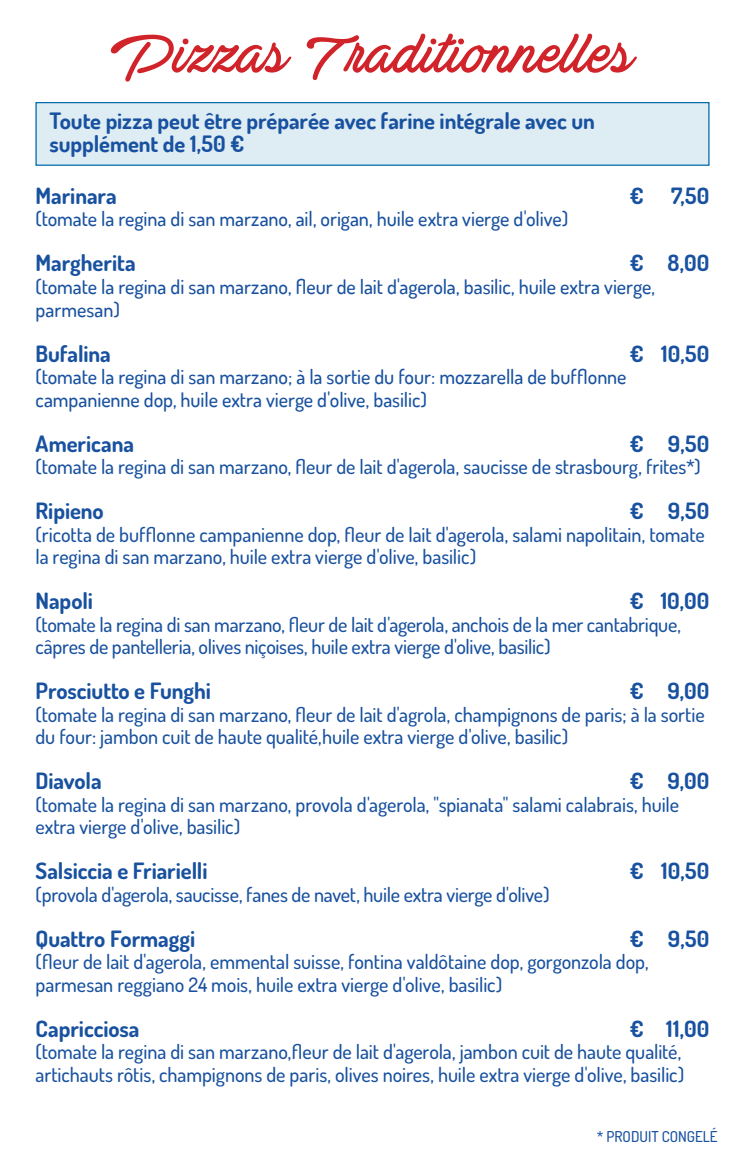
<style>
.page{position:relative;width:745px;height:1170px;background:#fff}
.page>*{position:absolute;margin:0;border:0;box-sizing:border-box;transform-origin:0 0}
.t1{font:62.5px "Actonia Hand PERSONALUSE";color:#d1232a}
.Piatti{font:700 22.5px "Dosis";color:#18519f}
.Piatti-2{font:700 22.5px/22.5px "Terminal Dosis";letter-spacing:-.005em;color:#18519f}
.Piatti-3{font:500 20px/22.5px "Dosis";letter-spacing:-.005em;color:#18519f}
.Piatti-4{font:500 20px/22.5px "Terminal Dosis";letter-spacing:-.005em;color:#18519f}
.Piatti-5{font:500 15px "Dosis";color:#18519f}
.s1{font-family:"Dosis"}
</style>
<div class="page">
<div style="left:35px;top:102px;width:674px;height:64px;background:#deecf4"></div>
<div style="left:35px;top:102px;width:674px;height:64px;border:1px solid #006dad"></div>
<p class="t1" style="left:111px;top:22px;width:524px">Pizzas Traditionnelles</p>
<p class="Piatti-2" style="left:50px;top:109px;width:546px">Toute pizza peut être préparée avec farine intégrale avec un supplément de 1,50 €</p>
<p class="Piatti" style="left:35px;top:179px;width:83px">Marinara</p>
<p class="Piatti" style="left:629px;top:179px;width:81px">€ 7,50</p>
<p class="Piatti-4" style="left:35px;top:207px;width:534px">(tomate la regina di san marzano, ail, origan, huile extra vierge d'olive)</p>
<p class="Piatti" style="left:35px;top:246px;width:102px">Margherita</p>
<p class="Piatti" style="left:629px;top:246px;width:81px">€ 8,00</p>
<p class="Piatti-4" style="left:35px;top:275px;width:620px"><span class="s1">(</span>tomate la regina di san marzano, fleur de lait d'agerola, basilic, huile extra vierge, parmesan<span class="s1">)</span></p>
<p class="Piatti" style="left:35px;top:336px;width:77px">Bufalina</p>
<p class="Piatti" style="left:629px;top:336px;width:81px">€ 10,50</p>
<p class="Piatti-4" style="left:35px;top:365px;width:592px">(tomate la regina di san marzano; à la sortie du four: mozzarella de bufflonne campanienne dop, huile extra vierge d'olive, basilic)</p>
<p class="Piatti" style="left:35px;top:426px;width:100px">Americana</p>
<p class="Piatti" style="left:629px;top:426px;width:81px">€ 9,50</p>
<p class="Piatti-3" style="left:35px;top:454px;width:666px">(tomate la regina di san marzano, fleur de lait d'agerola, saucisse de strasbourg, frites*)</p>
<p class="Piatti" style="left:35px;top:494px;width:70px">Ripieno</p>
<p class="Piatti" style="left:629px;top:494px;width:81px">€ 9,50</p>
<p class="Piatti-3" style="left:35px;top:522px;width:670px">(ricotta de bufflonne campanienne dop, fleur de lait d'agerola, salami napolitain, tomate la regina di san marzano, huile extra vierge d'olive, basilic)</p>
<p class="Piatti" style="left:35px;top:584px;width:59px">Napoli</p>
<p class="Piatti" style="left:629px;top:584px;width:81px">€ 10,00</p>
<p class="Piatti-3" style="left:35px;top:612px;width:646px">(tomate la regina di san marzano, fleur de lait d'agerola, anchois de la mer cantabrique, câpres de pantelleria, olives niçoises, huile extra vierge d'olive, basilic)</p>
<p class="Piatti" style="left:35px;top:674px;width:177px">Prosciutto e Funghi</p>
<p class="Piatti" style="left:629px;top:674px;width:81px">€ 9,00</p>
<p class="Piatti-3" style="left:35px;top:702px;width:670px">(tomate la regina di san marzano, fleur de lait d'agrola, champignons de paris; à la sortie du four: jambon cuit de haute qualité,huile extra vierge d'olive, basilic)</p>
<p class="Piatti" style="left:35px;top:764px;width:68px">Diavola</p>
<p class="Piatti" style="left:629px;top:764px;width:81px">€ 9,00</p>
<p class="Piatti-3" style="left:35px;top:792px;width:644px">(tomate la regina di san marzano, provola d'agerola, "spianata" salami calabrais, huile extra vierge d'olive, basilic)</p>
<p class="Piatti" style="left:35px;top:854px;width:173px">Salsiccia e Friarielli</p>
<p class="Piatti" style="left:629px;top:854px;width:81px">€ 10,50</p>
<p class="Piatti-3" style="left:35px;top:882px;width:515px">(provola d'agerola, saucisse, fanes de navet, huile extra vierge d'olive)</p>
<p class="Piatti" style="left:35px;top:921px;width:161px">Quattro Formaggi</p>
<p class="Piatti" style="left:629px;top:921px;width:81px">€ 9,50</p>
<p class="Piatti-3" style="left:35px;top:949px;width:614px">(fleur de lait d'agerola, emmental suisse, fontina valdôtaine dop, gorgonzola dop, parmesan reggiano 24 mois, huile extra vierge d'olive, basilic)</p>
<p class="Piatti" style="left:35px;top:1011px;width:105px">Capricciosa</p>
<p class="Piatti" style="left:629px;top:1011px;width:81px">€ 11,00</p>
<p class="Piatti-3" style="left:35px;top:1039px;width:650px">(tomate la regina di san marzano,fleur de lait d'agerola, jambon cuit de haute qualité, artichauts rôtis, champignons de paris, olives noires, huile extra vierge d'olive, basilic)</p>
<p class="Piatti-5" style="left:596px;top:1125px;width:122px">* PRODUIT CONGELÉ</p>
</div>
